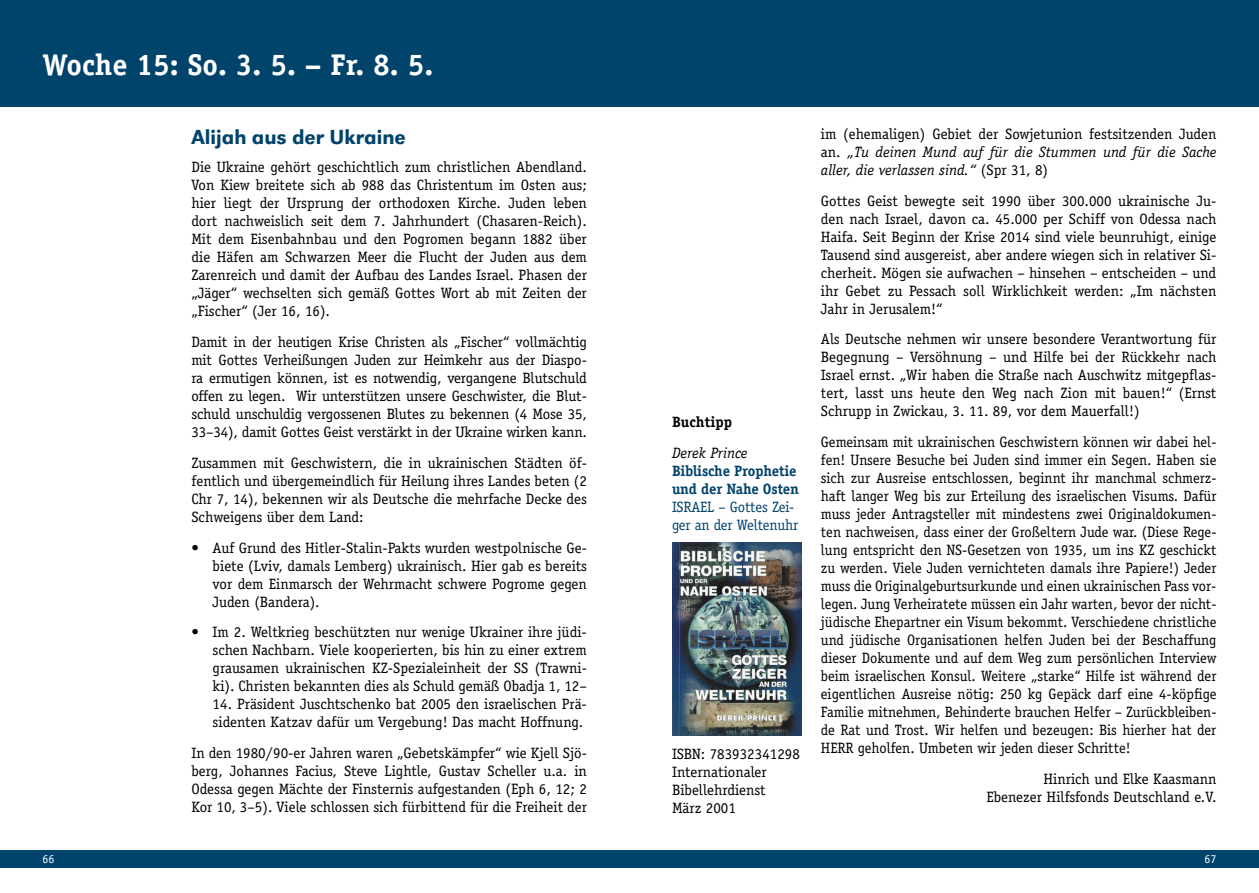
<style>
.page{position:relative;width:1259px;height:893px;background:#fff}
.page>*{position:absolute;margin:0;border:0;box-sizing:border-box;transform-origin:0 0}
.t1{font:700 30px "Officina Serif";color:#fff}
.t2{font:500 21px "URW Grotesk T";color:#00436b}
.t3{font:15px/18px "Officina Serif";color:#000;text-align:justify}
.t4{font:italic 15px/18px "Officina Serif";color:#000;text-align:justify}
.t5{font:15px/18px "Officina Serif";letter-spacing:-.01em;color:#00436b}
.t6{font:700 15px/18px "Officina Serif";letter-spacing:-.01em;color:#00436b}
.t7{font:700 15px "Officina Serif";color:#000}
.t8{font:12px "Officina Serif";color:#fff}
.s1{font-style:normal}
</style>
<div class="page">
<div style="left:0;top:0;width:629px;height:106px;background:#00436b"></div>
<div style="left:0;top:850px;width:629px;height:17px;background:#00436b"></div>
<div style="left:629px;top:0;width:630px;height:106px;background:#00436b"></div>
<div style="left:629px;top:850px;width:630px;height:17px;background:#00436b"></div>
<img style="left:672px;top:542px;width:129px;height:194px">
<h1 class="t1" style="left:43px;top:46px;width:392px">Woche 15: So. 3. 5. – Fr. 8. 5.</h1>
<h2 class="t2" style="left:191px;top:125px;width:216px">Alijah aus der Ukraine</h2>
<p class="t3" style="left:191px;top:158px;width:397px">Die Ukraine gehört geschichtlich zum christlichen Abendland.<br>Von Kiew breitete sich ab 988 das Christentum im Osten aus; hier liegt der Ursprung der orthodoxen Kirche. Juden leben dort nachweislich seit dem 7. Jahrhundert (Chasaren-Reich).<br>Mit dem Eisenbahnbau und den Pogromen begann 1882 über die Häfen am Schwarzen Meer die Flucht der Juden aus dem Zarenreich und damit der Aufbau des Landes Israel. Phasen der „Jäger“ wechselten sich gemäß Gottes Wort ab mit Zeiten der „Fischer“ (Jer 16, 16).</p>
<p class="t3" style="left:191px;top:333px;width:397px">Damit in der heutigen Krise Christen als „Fischer“ vollmächtig mit Gottes Verheißungen Juden zur Heimkehr aus der Diaspo&shy;ra ermutigen können, ist es notwendig, vergangene Blutschuld offen zu legen. Wir unterstützen unsere Geschwister, die Blut&shy;schuld unschuldig vergossenen Blutes zu bekennen (4 Mose 35, 33–34), damit Gottes Geist verstärkt in der Ukraine wirken kann.</p>
<p class="t3" style="left:191px;top:454px;width:397px">Zusammen mit Geschwistern, die in ukrainischen Städten öf&shy;fentlich und übergemeindlich für Heilung ihres Landes beten (2<br>Chr 7, 14), bekennen wir als Deutsche die mehrfache Decke des Schweigens über dem Land:</p>
<p class="t3" style="left:213px;top:539px;width:376px;text-indent:-21px">• Auf Grund des Hitler-Stalin-Pakts wurden westpolnische Ge&shy;biete (Lviv, damals Lemberg) ukrainisch. Hier gab es bereits vor dem Einmarsch der Wehrmacht schwere Pogrome gegen Juden (Bandera).</p>
<p class="t3" style="left:213px;top:623px;width:376px;text-indent:-21px">• Im 2. Weltkrieg beschützten nur wenige Ukrainer ihre jüdi&shy;schen Nachbarn. Viele kooperierten, bis hin zu einer extrem grausamen ukrainischen KZ-Spezialeinheit der SS (Trawni&shy;ki). Christen bekannten dies als Schuld gemäß Obadja 1, 12–</p>
<p class="t3" style="left:213px;top:695px;width:376px">14. Präsident Juschtschenko bat 2005 den israelischen Prä&shy;sidenten Katzav dafür um Vergebung! Das macht Hoffnung.</p>
<p class="t3" style="left:191px;top:744px;width:397px">In den 1980/90-er Jahren waren „Gebetskämpfer“ wie Kjell Sjö&shy;berg, Johannes Facius, Steve Lightle, Gustav Scheller u.a. in Odessa gegen Mächte der Finsternis aufgestanden (Eph 6, 12; 2<br>Kor 10, 3–5). Viele schlossen sich fürbittend für die Freiheit der</p>
<p class="t7" style="left:672px;top:413px;width:62px">Buchtipp</p>
<p class="t4" style="left:672px;top:444px;width:77px">Derek Prince</p>
<p class="t6" style="left:672px;top:462px;width:128px">Biblische Prophetie und der Nahe Osten</p>
<p class="t5" style="left:672px;top:498px;width:128px">ISRAEL – Gottes Zei&shy;ger an der Weltenuhr</p>
<p class="t3" style="left:672px;top:745px;width:129px;text-align:left">ISBN: 783932341298<br>Internationaler<br>Bibellehrdienst<br>März 2001</p>
<p class="t4" style="left:821px;top:125px;width:397px"><span class="s1">im (ehemaligen) Gebiet der Sowjetunion festsitzenden Juden an.</span> „Tu deinen Mund auf für die Stummen und für die Sache aller, die verlassen sind.“ <span class="s1">(Spr 31, 8)</span></p>
<p class="t3" style="left:821px;top:192px;width:397px">Gottes Geist bewegte seit 1990 über 300.000 ukrainische Ju&shy;den nach Israel, davon ca. 45.000 per Schiff von Odessa nach Haifa. Seit Beginn der Krise 2014 sind viele beunruhigt, einige Tausend sind ausgereist, aber andere wiegen sich in relativer Si&shy;cherheit. Mögen sie aufwachen – hinsehen – entscheiden – und ihr Gebet zu Pessach soll Wirklichkeit werden: „Im nächsten Jahr in Jerusalem!“</p>
<p class="t3" style="left:821px;top:330px;width:397px">Als Deutsche nehmen wir unsere besondere Verantwortung für Begegnung – Versöhnung – und Hilfe bei der Rückkehr nach Israel ernst. „Wir haben die Straße nach Auschwitz mitgepflas&shy;tert, lasst uns heute den Weg nach Zion mit bauen!“ (Ernst Schrupp in Zwickau, 3. 11. 89, vor dem Mauerfall!)</p>
<p class="t3" style="left:821px;top:433px;width:397px">Gemeinsam mit ukrainischen Geschwistern können wir dabei hel&shy;fen! Unsere Besuche bei Juden sind immer ein Segen. Haben sie sich zur Ausreise entschlossen, beginnt ihr manchmal schmerz&shy;haft langer Weg bis zur Erteilung des israelischen Visums. Dafür muss jeder Antragsteller mit mindestens zwei Originaldokumen&shy;ten nachweisen, dass einer der Großeltern Jude war. (Diese Rege&shy;lung entspricht den NS-Gesetzen von 1935, um ins KZ geschickt zu werden. Viele Juden vernichteten damals ihre Papiere!) Jeder muss die Originalgeburtsurkunde und einen ukrainischen Pass vor&shy;legen. Jung Verheiratete müssen ein Jahr warten, bevor der nicht&shy;jüdische Ehepartner ein Visum bekommt. Verschiedene christliche und jüdische Organisationen helfen Juden bei der Beschaffung dieser Dokumente und auf dem Weg zum persönlichen Interview beim israelischen Konsul. Weitere „starke“ Hilfe ist während der eigentlichen Ausreise nötig: 250 kg Gepäck darf eine 4-köpfige Familie mitnehmen, Behinderte brauchen Helfer – Zurückbleiben&shy;de Rat und Trost. Wir helfen und bezeugen: Bis hierher hat der HERR geholfen. Umbeten wir jeden dieser Schritte!</p>
<p class="t3" style="left:986px;top:770px;width:231px;text-align:right">Hinrich und Elke Kaasmann<br>Ebenezer Hilfsfonds Deutschland e.V.</p>
<p class="t8" style="left:43px;top:852px;width:13px">66</p>
<p class="t8" style="left:1204px;top:852px;width:13px">67</p>
</div>
